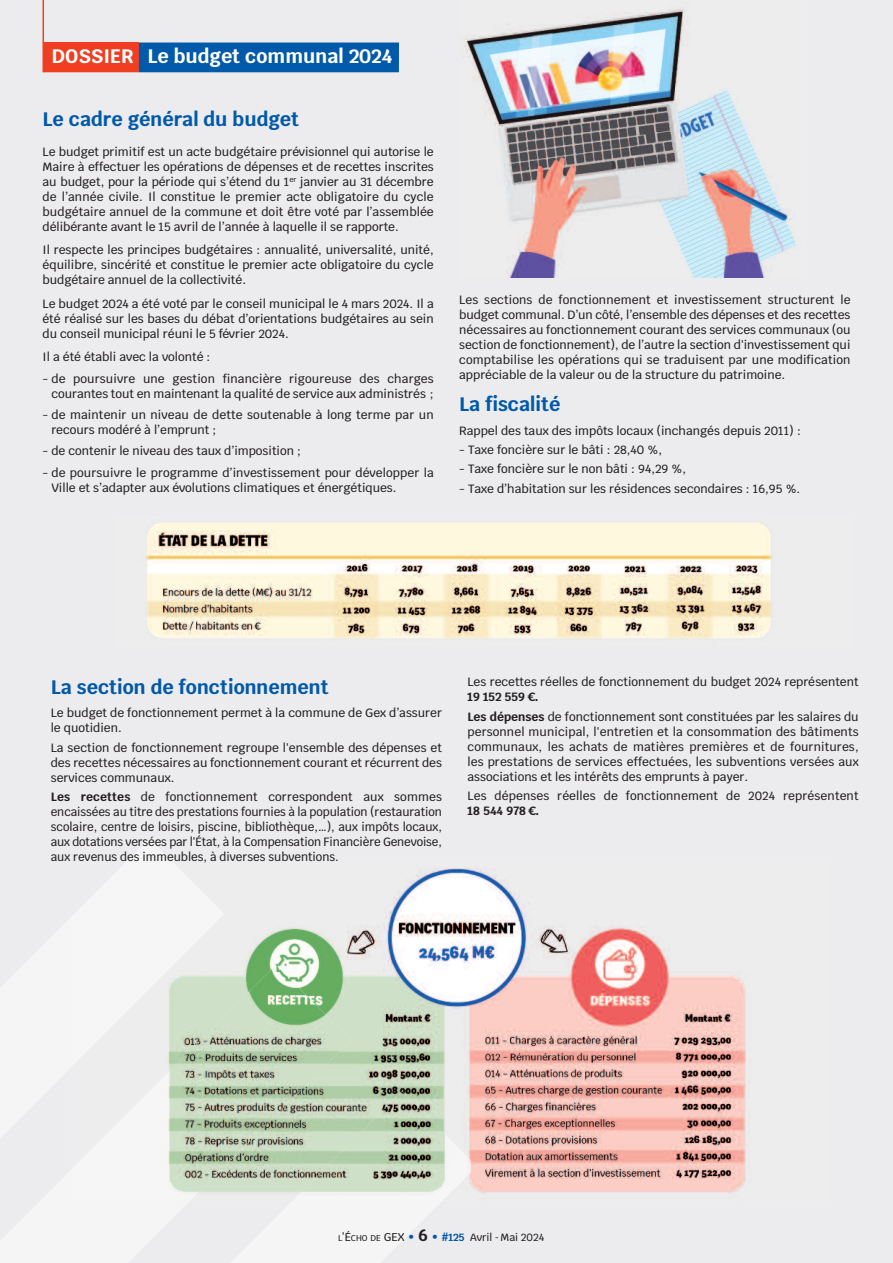
<style>
.page{position:relative;width:893px;height:1263px;background:#ececee}
.page>*{position:absolute;margin:0;border:0;box-sizing:border-box;transform-origin:0 0}
.t1{font:700 19.5px "Krub";color:#0159a9}
.t2{font:700 19.5px "Krub";color:#fff}
.t3{font:500 12px/15px "Krub";color:#231f20;text-align:justify}
.t4{font:700 12px "Krub";color:#231f20}
.t5{font:500 10.5px "Krub";color:#231f20}
.s1{font-weight:700}
.s2{font-size:8.4px}
.s3{font-size:11.25px}
.s4{font-size:11.25px;color:#0159a9}
.s5{font-weight:700;font-size:16.5px}
.s6{font-weight:700;font-size:12px;color:#0159a9}
.s7{font-weight:700;color:#0159a9}
</style>
<div class="page">
<div style="left:43px;top:43px;width:96px;height:29px;background:#ef3e22"></div>
<div style="left:139px;top:43px;width:260px;height:29px;background:#0159a9"></div>
<hr style="left:43px;top:0;width:1px;height:72px;background:#ef3e22">
<img style="left:146px;top:523px;width:627px;height:116px">
<img style="left:460px;top:8px;width:337px;height:269px">
<img style="left:246px;top:868px;width:503px;height:326px">
<img style="left:168px;top:965px;width:183px;height:231px">
<img style="left:291px;top:1091px;width:186px;height:105px">
<h1 class="t2" style="left:52px;top:45px;width:342px">DOssIeR Le budget communal 2024</h1>
<h1 class="t1" style="left:43px;top:108px;width:258px">Le cadre général du budget</h1>
<p class="t3" style="left:43px;top:144px;width:393px">Le budget primitif est un acte budgétaire prévisionnel qui autorise le Maire à effectuer les opérations de dépenses et de recettes inscrites au budget, pour la période qui s’étend du 1<sup>er</sup> janvier au 31 décembre de l’année civile. il constitue le premier acte obligatoire du cycle budgétaire annuel de la commune et doit être voté par l’assemblée délibérante avant le 15 avril de l’année à laquelle il se rapporte.</p>
<p class="t3" style="left:43px;top:242px;width:393px">il respecte les principes budgétaires : annualité, universalité, unité, équilibre, sincérité et constitue le premier acte obligatoire du cycle budgétaire annuel de la collectivité.</p>
<p class="t3" style="left:43px;top:296px;width:393px">Le budget 2024 a été voté par le conseil municipal le 4 mars 2024. il a été réalisé sur les bases du débat d’orientations budgétaires au sein du conseil municipal réuni le 5 février 2024.</p>
<p class="t3" style="left:43px;top:349px;width:169px">il a été établi avec la volonté :</p>
<p class="t3" style="left:43px;top:371px;width:393px;text-align:right">- de poursuivre une gestion financière rigoureuse des charges courantes tout en maintenant la qualité de service aux administrés ;</p>
<p class="t3" style="left:51px;top:407px;width:384px;text-indent:-9px">- de maintenir un niveau de dette soutenable à long terme par un recours modéré à l’emprunt ;</p>
<p class="t3" style="left:43px;top:444px;width:260px">- de contenir le niveau des taux d’imposition ;</p>
<p class="t3" style="left:51px;top:465px;width:384px;text-indent:-9px">- de poursuivre le programme d’investissement pour développer la<br>Ville et s’adapter aux évolutions climatiques et énergétiques.</p>
<p class="t3" style="left:459px;top:293px;width:393px">Les sections de fonctionnement et investissement structurent le budget communal. D’un côté, l’ensemble des dépenses et des recettes nécessaires au fonctionnement courant des services communaux (ou section de fonctionnement), de l’autre la section d'investissement qui comptabilise les opérations qui se traduisent par une modification appréciable de la valeur ou de la structure du patrimoine.</p>
<h1 class="t1" style="left:459px;top:393px;width:103px">La fiscalité</h1>
<p class="t3" style="left:459px;top:423px;width:343px">Rappel des taux des impôts locaux (inchangés depuis 2011) :</p>
<p class="t3" style="left:459px;top:442px;width:204px">- taxe foncière sur le bâti : 28,40 %,</p>
<p class="t3" style="left:459px;top:462px;width:228px">- taxe foncière sur le non bâti : 94,29 %,</p>
<p class="t3" style="left:459px;top:481px;width:343px">- taxe d’habitation sur les résidences secondaires : 16,95 %.</p>
<h1 class="t1" style="left:51px;top:676px;width:279px">La section de fonctionnement</h1>
<p class="t3" style="left:51px;top:706px;width:393px">Le budget de fonctionnement permet à la commune de Gex d’assurer le quotidien.</p>
<p class="t3" style="left:51px;top:740px;width:393px">La section de fonctionnement regroupe l'ensemble des dépenses et des recettes nécessaires au fonctionnement courant et récurrent des services communaux.</p>
<p class="t3" style="left:51px;top:789px;width:393px"><span class="s1">Les recettes</span> de fonctionnement correspondent aux sommes encaissées au titre des prestations fournies à la population (restauration scolaire, centre de loisirs, piscine, bibliothèque,…), aux impôts locaux, aux dotations versées par l'État, à la Compensation Financière Genevoise, aux revenus des immeubles, à diverses subventions.</p>
<p class="t3" style="left:467px;top:675px;width:393px">Les recettes réelles de fonctionnement du budget 2024 représentent</p>
<p class="t3" style="left:467px;top:688px;width:393px;line-height:19.2px"><span class="s1">19 152 559 €.<br>Les dépenses</span> de fonctionnement sont constituées par les salaires du</p>
<p class="t3" style="left:467px;top:724px;width:393px">personnel municipal, l'entretien et la consommation des bâtiments communaux, les achats de matières premières et de fournitures, les prestations de services effectuées, les subventions versées aux associations et les intérêts des emprunts à payer.</p>
<p class="t3" style="left:467px;top:788px;width:393px">Les dépenses réelles de fonctionnement de 2024 représentent</p>
<p class="t4" style="left:467px;top:804px;width:73px">18 544 978 €.</p>
<p class="t5" style="left:338px;top:1231px;width:208px"><span class="s2">L</span><span class="s3">’É</span><span class="s2">CHO DE</span> <span class="s3">GEX</span> <span class="s4">•</span> <span class="s5">6</span> <span class="s4">•</span> <span class="s6">#</span><span class="s7">125</span> Avril - Mai 2024</p>
</div>
